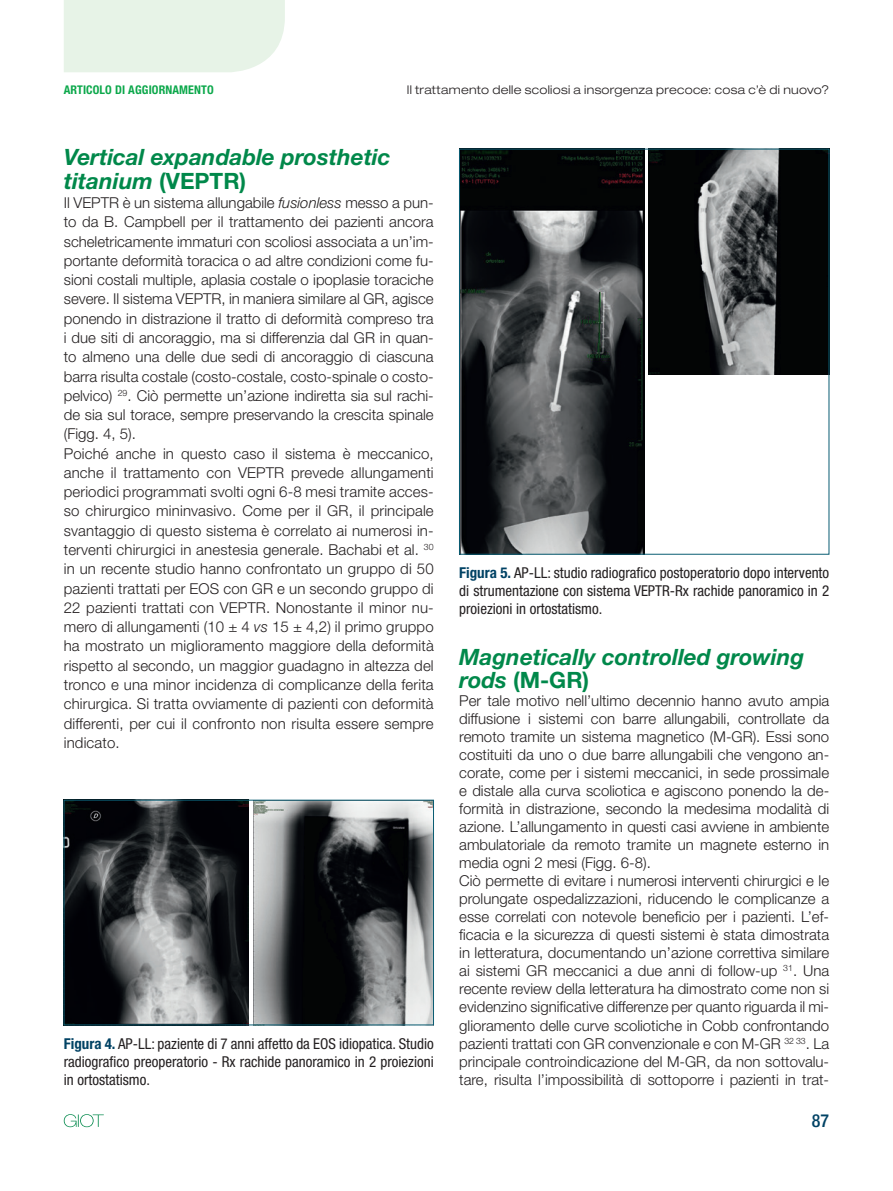
<style>
.page{position:relative;width:893px;height:1191px;background:#fff}
.page>*{position:absolute;margin:0;border:0;box-sizing:border-box;transform-origin:0 0}
.t1{font:italic 700 22.5px/22.5px "Helvetica Neue LT Std";color:#00884a}
.t2{font:500 condensed 18px "Helvetica Neue LT Std";color:#004264}
.t3{font:300 15px/19.2px "Helvetica Neue LT Std";color:#231f20}
.t4{font:condensed 15px/18px "Helvetica Neue LT Std";color:#231f20;text-align:justify}
.t5{font:300 expanded 12px "Helvetica Neue LT Std";letter-spacing:.025em;color:#231f20}
.t6{font:700 condensed 12px "Helvetica Neue LT Std";letter-spacing:.01em;color:#0ca84b}
.s1{font-style:normal}
.s2{font-style:italic}
.s3{font-weight:700;color:#004264}
</style>
<div class="page">
<div style="left:64px;top:0;width:221px;height:72px;background:#e7f3e7"></div>
<svg style="left:64px;top:1114px;width:40px;height:13px"></svg>
<img style="left:253px;top:802px;width:179px;height:221px">
<img style="left:648px;top:151px;width:179px;height:223px">
<img style="left:66px;top:802px;width:183px;height:221px">
<img style="left:461px;top:151px;width:183px;height:401px">
<div style="left:64px;top:800px;width:370px;height:225px;border:1px solid #0a5d73"></div>
<div style="left:459px;top:149px;width:370px;height:405px;border:1px solid #0a5d73"></div>
<p class="t6" style="left:64px;top:82px;width:151px">ARTICOLO DI AGGIORNAMENTO</p>
<p class="t5" style="left:407px;top:82px;width:424px">Il trattamento delle scoliosi a insorgenza precoce: cosa c’è di nuovo?</p>
<h1 class="t1" style="left:64px;top:145px;width:328px;line-height:23.7px">Vertical expandable prosthetic titanium <span class="s1">(VEPTR)</span></h1>
<p class="t3" style="left:64px;top:193px;width:371px">Il VEPTR è un sistema allungabile <span class="s2">fusionless</span> messo a pun&shy;to da B. Campbell per il trattamento dei pazienti ancora scheletricamente immaturi con scoliosi associata a un’im&shy;portante deformità toracica o ad altre condizioni come fu&shy;sioni costali multiple, aplasia costale o ipoplasie toraciche severe. Il sistema VEPTR, in maniera similare al GR, agisce ponendo in distrazione il tratto di deformità compreso tra i due siti di ancoraggio, ma si differenzia dal GR in quan&shy;to almeno una delle due sedi di ancoraggio di ciascuna barra risulta costale (costo-costale, costo-spinale o costo&shy;pelvico) <sup>29</sup>. Ciò permette un’azione indiretta sia sul rachi&shy;de sia sul torace, sempre preservando la crescita spinale (Figg. 4, 5).<br>Poiché anche in questo caso il sistema è meccanico, anche il trattamento con VEPTR prevede allungamenti periodici programmati svolti ogni 6-8 mesi tramite acces&shy;so chirurgico mininvasivo. Come per il GR, il principale svantaggio di questo sistema è correlato ai numerosi in&shy;terventi chirurgici in anestesia generale. Bachabi et al. <sup>30 </sup>in un recente studio hanno confrontato un gruppo di 50 pazienti trattati per EOS con GR e un secondo gruppo di 22 pazienti trattati con VEPTR. Nonostante il minor nu&shy;mero di allungamenti (10 ± 4 <span class="s2">vs</span> 15 ± 4,2) il primo gruppo ha mostrato un miglioramento maggiore della deformità rispetto al secondo, un maggior guadagno in altezza del tronco e una minor incidenza di complicanze della ferita chirurgica. Si tratta ovviamente di pazienti con deformità differenti, per cui il confronto non risulta essere sempre indicato.</p>
<p class="t4" style="left:64px;top:1034px;width:371px"><span class="s3">Figura 4.</span> AP-LL: paziente di 7 anni affetto da EOS idiopatica. Studio radiografico preoperatorio - Rx rachide panoramico in 2 proiezioni in ortostatismo.</p>
<p class="t4" style="left:459px;top:563px;width:371px"><span class="s3">Figura 5.</span> AP-LL: studio radiografico postoperatorio dopo intervento di strumentazione con sistema VEPTR-Rx rachide panoramico in 2 proiezioni in ortostatismo.</p>
<h1 class="t1" style="left:459px;top:645px;width:346px">Magnetically controlled growing rods <span class="s1">(M-GR)</span></h1>
<p class="t3" style="left:459px;top:691px;width:371px;line-height:18px">Per tale motivo nell’ultimo decennio hanno avuto ampia diffusione i sistemi con barre allungabili, controllate da remoto tramite un sistema magnetico (M-GR). Essi sono costituiti da uno o due barre allungabili che vengono an&shy;corate, come per i sistemi meccanici, in sede prossimale e distale alla curva scoliotica e agiscono ponendo la de&shy;formità in distrazione, secondo la medesima modalità di azione. L’allungamento in questi casi avviene in ambiente ambulatoriale da remoto tramite un magnete esterno in media ogni 2 mesi (Figg. 6-8).<br>Ciò permette di evitare i numerosi interventi chirurgici e le prolungate ospedalizzazioni, riducendo le complicanze a esse correlati con notevole beneficio per i pazienti. L’ef&shy;ficacia e la sicurezza di questi sistemi è stata dimostrata in letteratura, documentando un’azione correttiva similare ai sistemi GR meccanici a due anni di follow-up <sup>31</sup>. Una recente review della letteratura ha dimostrato come non si evidenzino significative differenze per quanto riguarda il mi&shy;glioramento delle curve scoliotiche in Cobb confrontando pazienti trattati con GR convenzionale e con M-GR <sup>32</sup> <sup>33</sup>. La principale controindicazione del M-GR, da non sottovalu&shy;tare, risulta l’impossibilità di sottoporre i pazienti in trat-</p>
<p class="t2" style="left:812px;top:1110px;width:19px">87</p>
</div>
